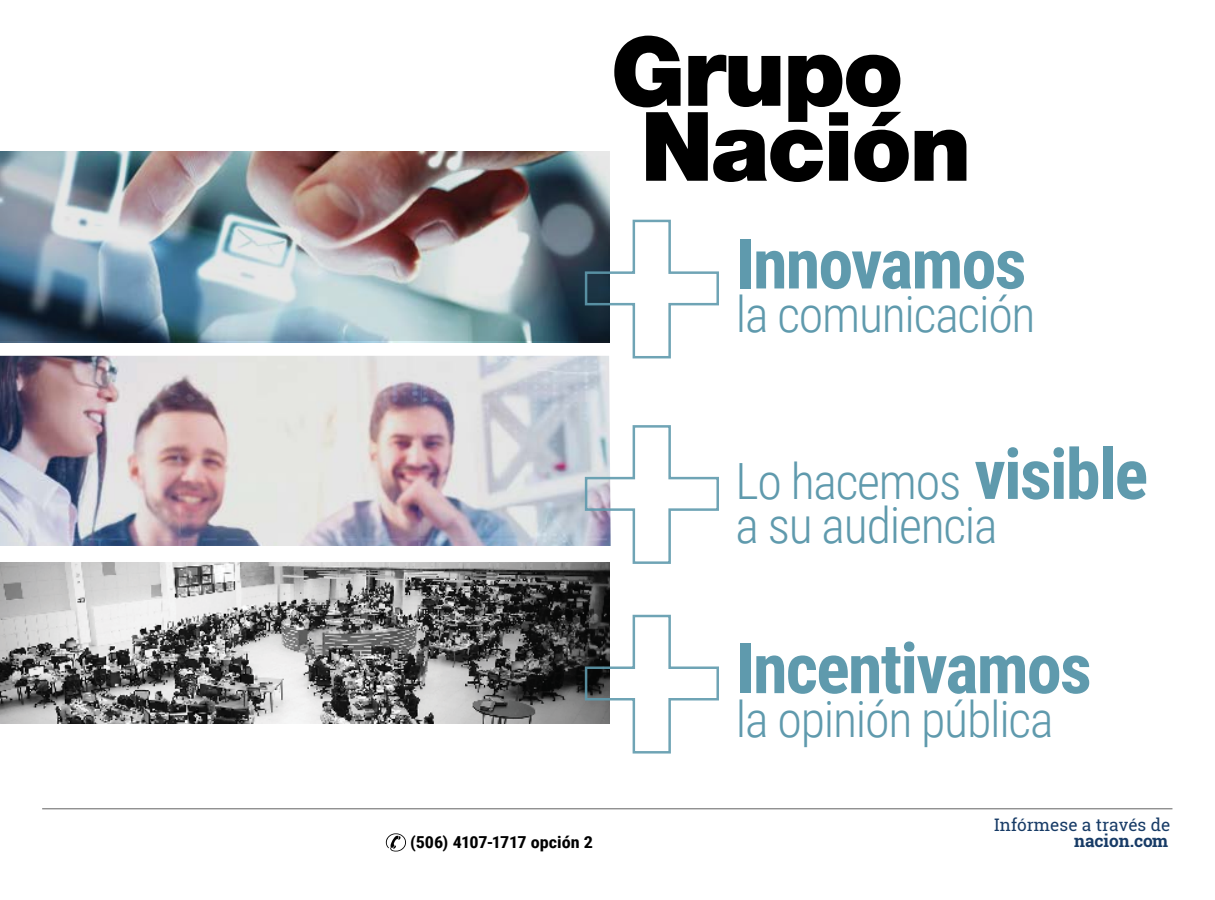
<style>
.page{position:relative;width:1215px;height:900px;background:#fff}
.page>*{position:absolute;margin:0;border:0;box-sizing:border-box;transform-origin:0 0}
.t1{font:900 96px/75px "Helvetica 95";letter-spacing:-.025em;color:#000}
.t2{font:700 70px "Roboto Condensed";letter-spacing:-.025em;color:#5f9aad}
.t3{font:300 50px/43.8px "Roboto Condensed";letter-spacing:-.025em;color:#5f9aad}
.t4{font:17.25px "Roboto Slab";color:#173b66}
.t5{font:700 17.25px "Roboto Slab";color:#173b66}
.t6{font:700 16.5px "Roboto Condensed";letter-spacing:-.005em;color:#000;scale:1.1 1}
.s1{font-weight:700;font-size:70px}
</style>
<div class="page">
<hr style="left:42px;top:808px;width:1130px;height:1px;background:#000">
<img style="left:0;top:562px;width:609px;height:162px">
<img style="left:0;top:151px;width:609px;height:190px">
<img style="left:0;top:356px;width:610px;height:190px">
<svg style="left:584px;top:218px;width:135px;height:142px"></svg>
<svg style="left:584px;top:424px;width:135px;height:141px"></svg>
<svg style="left:584px;top:614px;width:135px;height:140px"></svg>
<svg style="left:386px;top:833px;width:20px;height:19px"></svg>
<h1 class="t1" style="left:641px;top:34px;width:333px;text-indent:-30px">Grupo<br>Nación</h1>
<h2 class="t2" style="left:736px;top:215px;width:292px">Innovamos</h2>
<p class="t3" style="left:736px;top:291px;width:301px">la comunicación</p>
<p class="t6" style="left:410px;top:831px;width:168px">(506) 4107-1717 opción 2</p>
<p class="t3" style="left:735px;top:457px;width:414px">Lo hacemos <span class="s1">visible </span>a su audiencia</p>
<h2 class="t2" style="left:736px;top:619px;width:357px">Incentivamos</h2>
<p class="t3" style="left:736px;top:695px;width:319px">la opinión pública</p>
<p class="t4" style="left:994px;top:813px;width:178px">Infórmese a través de</p>
<p class="t5" style="left:1074px;top:829px;width:96px">nacion.com</p>
</div>
